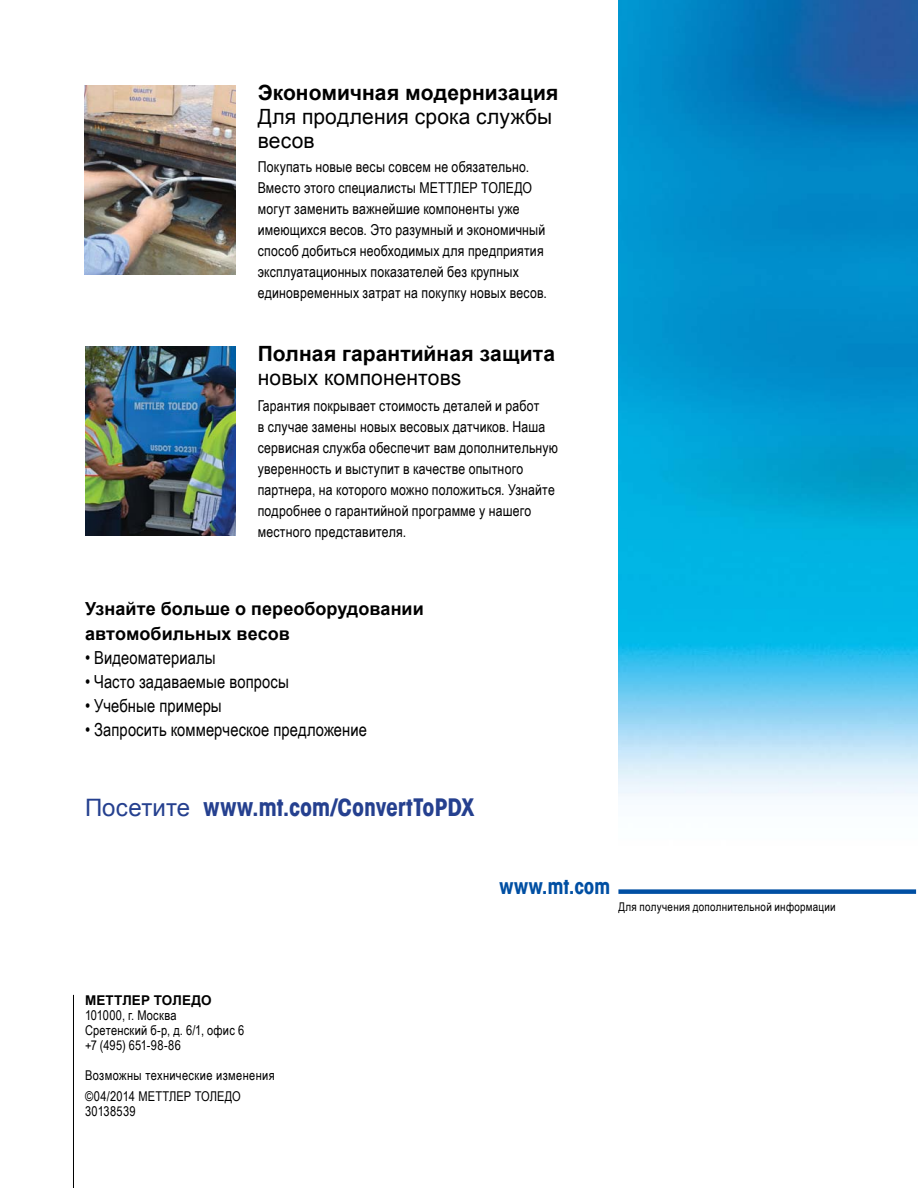
<style>
.page{position:relative;width:918px;height:1188px;background:#fff}
.page>*{position:absolute;margin:0;border:0;box-sizing:border-box;transform-origin:0 0}
.t1{font:700 condensed 24px "Avant Garde";letter-spacing:-.005em;color:#25408f}
.t2{font:700 21px "Arial";letter-spacing:.005em;color:#000}
.t3{font:21px/24px "Arial";letter-spacing:.005em;color:#000}
.t4{font:700 condensed 21px "Avant Garde Com";letter-spacing:.01em;color:#004fa3}
.t5{font:18px "Arial Narrow";letter-spacing:.005em;color:#000}
.t6{font:700 18px/25.5px "Arial";color:#000}
.t7{font:15px/21px "Arial Narrow";letter-spacing:.015em;color:#000}
.t8{font:13.5px/15px "Arial Narrow";letter-spacing:.02em;color:#000}
.t9{font:700 13.5px "Arial";letter-spacing:.01em;color:#000}
.t10{font:12px "Arial Narrow";letter-spacing:.02em;color:#000}
.s1{font-family:"Arial";font-weight:400;font-stretch:normal}
</style>
<div class="page">
<div style="left:618px;top:889px;width:298px;height:5px;background:#004fa3"></div>
<hr style="left:73px;top:995px;width:1px;height:193px;background:#000">
<img style="left:618px;top:0;width:300px;height:797px">
<img style="left:85px;top:346px;width:150px;height:189px">
<img style="left:85px;top:86px;width:150px;height:189px">
<h2 class="t2" style="left:258px;top:79px;width:302px">Экономичная модернизация</h2>
<h2 class="t3" style="left:258px;top:105px;width:296px">Для продления срока службы весов</h2>
<p class="t7" style="left:258px;top:155px;width:291px">Покупать новые весы совсем не обязательно.<br>Вместо этого специалисты МЕТТЛЕР ТОЛЕДО могут заменить важнейшие компоненты уже имеющихся весов. Это разумный и экономичный способ добиться необходимых для предприятия эксплуатационных показателей без крупных единовременных затрат на покупку новых весов.</p>
<h2 class="t2" style="left:258px;top:340px;width:299px">Полная гарантийная защита</h2>
<h2 class="t3" style="left:258px;top:366px;width:205px">новых компонентовs</h2>
<p class="t7" style="left:258px;top:395px;width:302px">Гарантия покрывает стоимость деталей и работ<br>в случае замены новых весовых датчиков. Наша сервисная служба обеспечит вам дополнительную уверенность и выступит в качестве опытного партнера, на которого можно положиться. Узнайте подробнее о гарантийной программе у нашего местного представителя.</p>
<p class="t6" style="left:85px;top:596px;width:340px">Узнайте больше о переоборудовании автомобильных весов</p>
<p class="t5" style="left:85px;top:645px;width:132px">• Видеоматериалы</p>
<p class="t5" style="left:85px;top:669px;width:205px">• Часто задаваемые вопросы</p>
<p class="t5" style="left:85px;top:693px;width:138px">• Учебные примеры</p>
<p class="t5" style="left:85px;top:717px;width:283px">• Запросить коммерческое предложение</p>
<h1 class="t1" style="left:85px;top:792px;width:391px"><span class="s1">Посетите</span> www.mt.com/ConvertToPDX</h1>
<h2 class="t4" style="left:500px;top:873px;width:113px">www.mt.com</h2>
<p class="t10" style="left:618px;top:898px;width:219px">Для получения дополнительной информации</p>
<p class="t9" style="left:85px;top:991px;width:128px">МЕТТЛЕР ТОЛЕДО</p>
<p class="t8" style="left:85px;top:1007px;width:161px">101000, г. Москва<br>Сретенский б-р, д. 6/1, офис 6 +7 (495) 651-98-86</p>
<p class="t8" style="left:85px;top:1064px;width:191px;line-height:21px">Возможны технические изменения ©04/2014 МЕТТЛЕР ТОЛЕДО</p>
<p class="t8" style="left:85px;top:1103px;width:52px">30138539</p>
</div>
